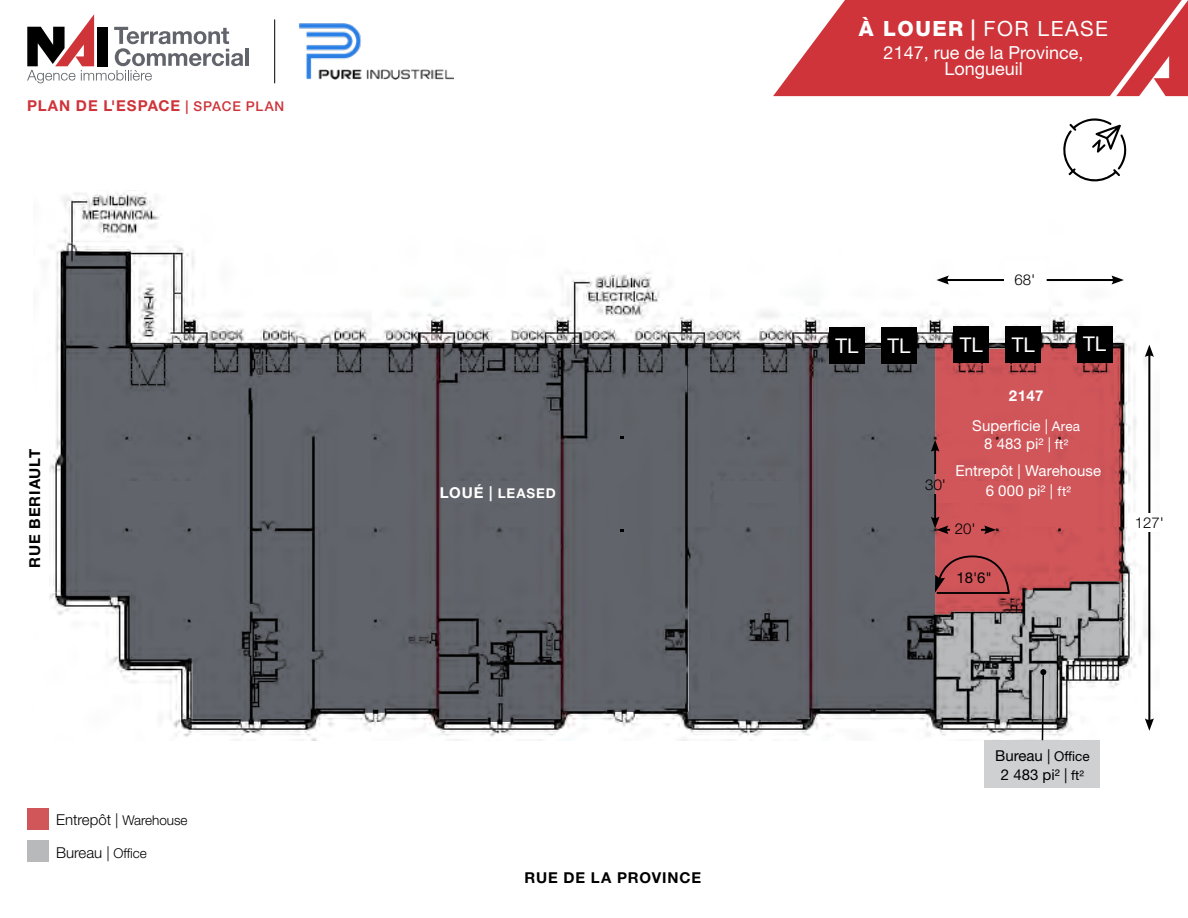
<style>
.page{position:relative;width:1188px;height:918px;background:#fff}
.page>*{position:absolute;margin:0;border:0;box-sizing:border-box;transform-origin:0 0}
.t1{font:21px "Helvetica Neue LT Std";letter-spacing:.07em;color:#fff}
.t2{font:20.4px "Helvetica Neue LT Std";color:#fff}
.t3{font:18px/16.5px "Helvetica Neue LT Std";color:#fff;text-align:center}
.t4{font:15px/29.4px "Helvetica Neue LT Std";letter-spacing:.005em;color:#fff;text-align:center}
.t5{font:300 15px/32.8px "Helvetica Neue LT Std";color:#000}
.t6{font:15px/18.5px "Helvetica Neue LT Std";color:#000;text-align:center}
.t7{font:700 15px "Helvetica Neue LT Std";letter-spacing:.06em;color:#000}
.t8{font:700 15px "Helvetica Neue LT Std";letter-spacing:.06em;color:#ce343a}
.t9{font:700 13.5px "Helvetica Neue LT Std";letter-spacing:.07em;color:#fff}
.s1{font-weight:500;font-size:13.5px}
.s2{font-size:13.5px}
.s3{font-size:15px}
.s4{font-weight:800}
.s5{font-weight:500}
.s6{font-weight:700}
</style>
<div class="page">
<svg style="left:773px;top:0;width:415px;height:96px;background:#d34b50"></svg>
<img style="left:49px;top:193px;width:1102px;height:548px">
<hr style="left:1148px;top:354px;width:2px;height:164px;background:#000">
<svg style="left:1145px;top:345px;width:9px;height:12px"></svg>
<hr style="left:1148px;top:530px;width:2px;height:192px;background:#000">
<svg style="left:1145px;top:718px;width:9px;height:13px"></svg>
<div style="left:1128px;top:513px;width:42px;height:19px;background:#fff"></div>
<hr style="left:945px;top:279px;width:65px;height:2px;background:#000">
<svg style="left:936px;top:275px;width:13px;height:10px"></svg>
<hr style="left:1047px;top:279px;width:68px;height:2px;background:#000">
<svg style="left:1111px;top:275px;width:13px;height:10px"></svg>
<div style="left:1005px;top:261px;width:40px;height:38px;background:#fff"></div>
<div style="left:985px;top:741px;width:115px;height:47px;background:#cfd0d2"></div>
<svg style="left:932px;top:614px;width:189px;height:128px"></svg>
<svg style="left:685px;top:345px;width:128px;height:377px;background:#5d5e64"></svg>
<div style="left:829px;top:328px;width:36px;height:36px;background:#000"></div>
<div style="left:881px;top:328px;width:36px;height:36px;background:#000"></div>
<div style="left:954px;top:327px;width:35px;height:36px;background:#000"></div>
<div style="left:1006px;top:326px;width:35px;height:37px;background:#000"></div>
<div style="left:1077px;top:326px;width:35px;height:36px;background:#000"></div>
<svg style="left:63px;top:251px;width:498px;height:471px;fill:#61646a"></svg>
<div style="left:27px;top:808px;width:21px;height:22px;background:#d1565a"></div>
<div style="left:27px;top:841px;width:21px;height:21px;background:#b7b9bb"></div>
<svg style="left:1063px;top:118px;width:64px;height:64px"></svg>
<div style="left:561px;top:345px;width:127px;height:367px;background:#61646a"></div>
<svg style="left:935px;top:344px;width:188px;height:270px;background:#bc5356"></svg>
<svg style="left:813px;top:344px;width:122px;height:369px;background:#5a5c62"></svg>
<hr style="left:245px;top:49px;width:4px;height:17px;background:#61646a">
<svg style="left:27px;top:14px;width:216px;height:69px"></svg>
<hr style="left:274px;top:19px;width:1px;height:64px;background:#000">
<img style="left:299px;top:23px;width:155px;height:56px">
<p class="t8" style="left:27px;top:97px;width:259px">PLAN DE L'ESPACE <span class="s1">| SPACE PLAN</span></p>
<p class="t7" style="left:25px;top:568px;width:120px;rotate:-90deg">RUE BERIAULT</p>
<p class="t5" style="left:56px;top:803px;width:133px">Entrepôt | <span class="s2">Warehouse<br></span>Bureau | <span class="s2">Office</span></p>
<p class="t9" style="left:440px;top:484px;width:118px"><span class="s3">LOUÉ |</span> LEASED</p>
<p class="t7" style="left:524px;top:868px;width:178px">RUE DE LA PROVINCE</p>
<h1 class="t1" style="left:859px;top:16px;width:251px"><span class="s4">À LOUER</span> <span class="s5">|</span> FOR LEASE</h1>
<p class="t3" style="left:884px;top:44px;width:201px">2147, rue de la Province,<br>Longueuil</p>
<p class="t5" style="left:1014px;top:263px;width:22px">68'</p>
<h2 class="t2" style="left:835px;top:334px;width:25px">TL</h2>
<h2 class="t2" style="left:887px;top:334px;width:25px">TL</h2>
<h2 class="t2" style="left:960px;top:333px;width:25px">TL</h2>
<h2 class="t2" style="left:1012px;top:332px;width:25px">TL</h2>
<h2 class="t2" style="left:1083px;top:332px;width:25px">TL</h2>
<p class="t5" style="left:925px;top:468px;width:22px">30'</p>
<p class="t4" style="left:972px;top:381px;width:109px"><span class="s6">2147<br></span>Superficie | <span class="s2">Area</span></p>
<p class="t4" style="left:956px;top:430px;width:147px;line-height:27.2px">8 483 pi² | <span class="s2">ft²<br></span>Entrepôt | Warehouse</p>
<p class="t4" style="left:986px;top:476px;width:87px">6 000 pi² | <span class="s2">ft²</span></p>
<p class="t5" style="left:955px;top:512px;width:22px">20'</p>
<p class="t6" style="left:956px;top:568px;width:37px">18'6"</p>
<p class="t5" style="left:1135px;top:506px;width:31px">127'</p>
<p class="t6" style="left:995px;top:746px;width:96px">Bureau | <span class="s2">Office<br></span>2 483 pi² | <span class="s2">ft²</span></p>
</div>
